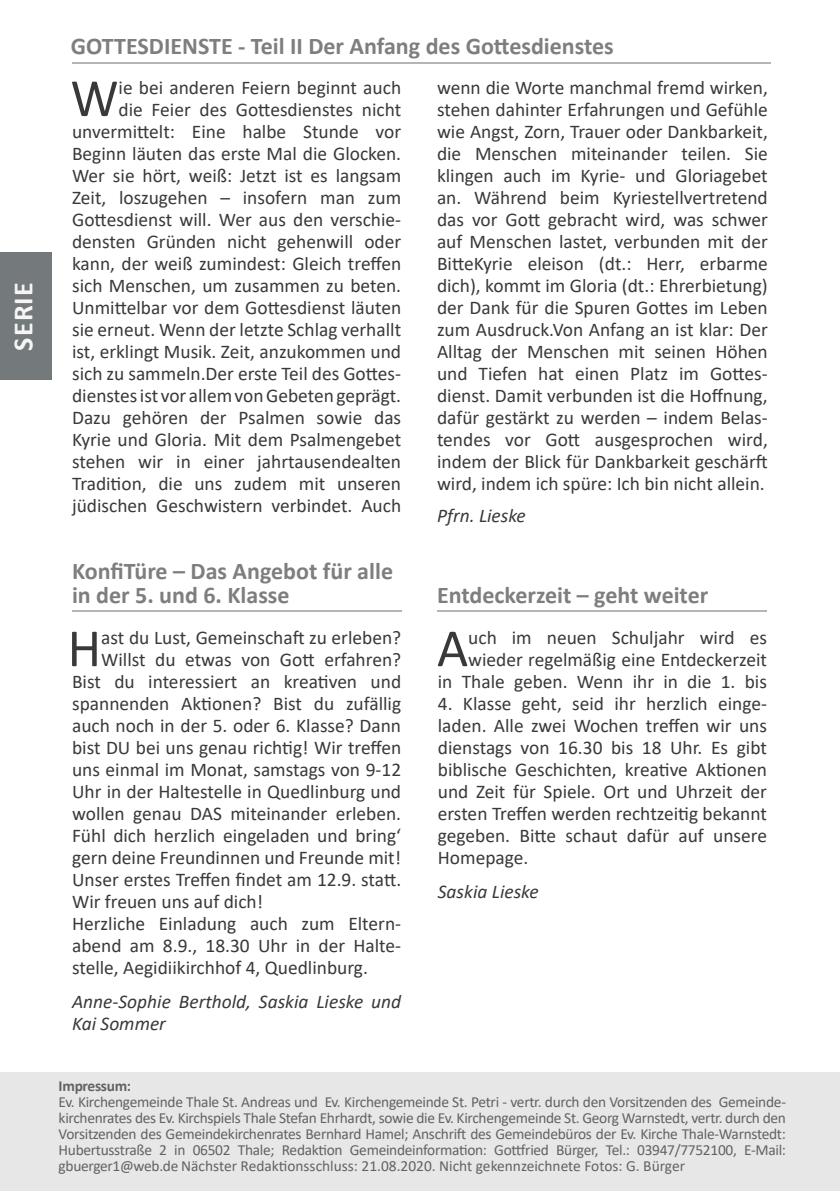
<style>
.page{position:relative;width:840px;height:1191px;background:#fff}
.page>*{position:absolute;margin:0;border:0;box-sizing:border-box;transform-origin:0 0}
.t1{font:54px "Calibri";color:#38393a}
.t2{font:700 28px "Calibri";letter-spacing:.04em;color:#f5f5f7}
.t3{font:700 24px/24px "Calibri";color:#7d7e80}
.t4{font:19.4px/22px "Calibri";color:#38393a;text-align:right}
.t5{font:italic 19.4px/22px "Calibri";color:#38393a}
.t6{font:15.4px/16px "Calibri";color:#626361;text-align:justify}
.t7{font:700 15.4px "Calibri";letter-spacing:-.02em;color:#626361}
</style>
<div class="page">
<div style="left:0;top:1072px;width:839px;height:119px;background:#e7e7e7"></div>
<hr style="left:72px;top:62px;width:697px;height:2px;background:#b5b5b5">
<div style="left:0;top:252px;width:51px;height:127px;background:#747a7c"></div>
<hr style="left:72px;top:610px;width:329px;height:2px;background:#b5b5b5">
<hr style="left:437px;top:610px;width:328px;height:2px;background:#b5b5b5">
<h2 class="t2" style="left:3px;top:350px;width:70px;rotate:-90deg">SERIE</h2>
<p class="t3" style="left:71px;top:33px;width:544px">GOTTESDIENSTE - Teil II Der Anfang des Gottesdienstes</p>
<p class="t4" style="left:72px;top:76px;width:330px">ie bei anderen Feiern beginnt auch<br>die Feier des Gottesdienstes nicht unvermittelt: Eine halbe Stunde vor Beginn läuten das erste Mal die Glocken.<br>Wer sie hört, weiß: Jetzt ist es langsam Zeit, loszugehen – insofern man zum Gottesdienst will. Wer aus den verschie&shy;densten Gründen nicht gehenwill oder kann, der weiß zumindest: Gleich treffen sich Menschen, um zusammen zu beten.<br>Unmittelbar vor dem Gottesdienst läuten sie erneut. Wenn der letzte Schlag verhallt ist, erklingt Musik. Zeit, anzukommen und sich zu sammeln.Der erste Teil des Gottes&shy;dienstes ist vor allem von Gebeten geprägt.<br>Dazu gehören der Psalmen sowie das Kyrie und Gloria. Mit dem Psalmengebet stehen wir in einer jahrtausendealten Tradition, die uns zudem mit unseren jüdischen Geschwistern verbindet. Auch</p>
<p class="t4" style="left:437px;top:76px;width:332px;text-align:justify">wenn die Worte manchmal fremd wirken, stehen dahinter Erfahrungen und Gefühle wie Angst, Zorn, Trauer oder Dankbarkeit, die Menschen miteinander teilen. Sie klingen auch im Kyrie- und Gloriagebet an. Während beim Kyriestellvertretend das vor Gott gebracht wird, was schwer auf Menschen lastet, verbunden mit der BitteKyrie eleison (dt.: Herr, erbarme dich), kommt im Gloria (dt.: Ehrerbietung) der Dank für die Spuren Gottes im Leben zum Ausdruck.Von Anfang an ist klar: Der Alltag der Menschen mit seinen Höhen und Tiefen hat einen Platz im Gottes&shy;dienst. Damit verbunden ist die Hoffnung, dafür gestärkt zu werden – indem Belas&shy;tendes vor Gott ausgesprochen wird, indem der Blick für Dankbarkeit geschärft wird, indem ich spüre: Ich bin nicht allein.</p>
<h1 class="t1" style="left:70px;top:61px;width:50px">W</h1>
<p class="t5" style="left:437px;top:504px;width:90px">Pfrn. Lieske</p>
<p class="t3" style="left:72px;top:559px;width:322px">KonfiTüre – Das Angebot für alle in der 5. und 6. Klasse</p>
<h1 class="t1" style="left:67px;top:610px;width:35px">H</h1>
<p class="t4" style="left:101px;top:626px;width:301px">ast du Lust, Gemeinschaft zu erleben?</p>
<p class="t4" style="left:101px;top:648px;width:301px">Willst du etwas von Gott erfahren?</p>
<p class="t4" style="left:72px;top:670px;width:330px">Bist du interessiert an kreativen und</p>
<p class="t4" style="left:72px;top:692px;width:330px">spannenden Aktionen? Bist du zufällig</p>
<p class="t4" style="left:72px;top:714px;width:330px">auch noch in der 5. oder 6. Klasse? Dann</p>
<p class="t4" style="left:72px;top:736px;width:330px">bist DU bei uns genau richtig! Wir treffen</p>
<p class="t4" style="left:72px;top:758px;width:330px">uns einmal im Monat, samstags von 9-12</p>
<p class="t4" style="left:72px;top:780px;width:330px">Uhr in der Haltestelle in Quedlinburg und</p>
<p class="t4" style="left:72px;top:802px;width:330px">wollen genau DAS miteinander erleben.</p>
<p class="t4" style="left:72px;top:824px;width:330px">Fühl dich herzlich eingeladen und bring‘</p>
<p class="t4" style="left:72px;top:846px;width:330px">gern deine Freundinnen und Freunde mit!</p>
<p class="t4" style="left:72px;top:868px;width:330px">Unser erstes Treffen findet am 12.9. statt.</p>
<p class="t4" style="left:72px;top:890px;width:192px">Wir freuen uns auf dich!</p>
<p class="t4" style="left:72px;top:912px;width:330px">Herzliche Einladung auch zum Eltern-</p>
<p class="t4" style="left:72px;top:934px;width:330px">abend am 8.9., 18.30 Uhr in der Halte-</p>
<p class="t4" style="left:72px;top:956px;width:297px">stelle, Aegidiikirchhof 4, Quedlinburg.</p>
<p class="t5" style="left:72px;top:990px;width:330px">Anne-Sophie Berthold, Saskia Lieske und<br>Kai Sommer</p>
<p class="t3" style="left:437px;top:583px;width:272px">Entdeckerzeit – geht weiter</p>
<p class="t4" style="left:437px;top:626px;width:330px">uch im neuen Schuljahr wird es wieder regelmäßig eine Entdeckerzeit<br>in Thale geben. Wenn ihr in die 1. bis</p>
<p class="t4" style="left:437px;top:692px;width:330px;text-align:justify">4. Klasse geht, seid ihr herzlich einge&shy;laden. Alle zwei Wochen treffen wir uns dienstags von 16.30 bis 18 Uhr. Es gibt biblische Geschichten, kreative Aktionen und Zeit für Spiele. Ort und Uhrzeit der ersten Treffen werden rechtzeitig bekannt gegeben. Bitte schaut dafür auf unsere Homepage.</p>
<p class="t5" style="left:437px;top:880px;width:102px">Saskia Lieske</p>
<h1 class="t1" style="left:436px;top:610px;width:33px">A</h1>
<p class="t7" style="left:59px;top:1075px;width:74px">Impressum:</p>
<p class="t6" style="left:59px;top:1093px;width:728px">Ev. Kirchengemeinde Thale St. Andreas und Ev. Kirchengemeinde St. Petri - vertr. durch den Vorsitzenden des Gemeinde&shy;kirchenrates des Ev. Kirchspiels Thale Stefan Ehrhardt, sowie die Ev. Kirchengemeinde St. Georg Warnstedt, vertr. durch den Vorsitzenden des Gemeindekirchenrates Bernhard Hamel; Anschrift des Gemeindebüros der Ev. Kirche Thale-Warnstedt:<br>Hubertusstraße 2 in 06502 Thale; Redaktion Gemeindeinformation: Gottfried Bürger, Tel.: 03947/7752100, E-Mail: gbuerger1@web.de Nächster Redaktionsschluss: 21.08.2020. Nicht gekennzeichnete Fotos: G. Bürger</p>
</div>
